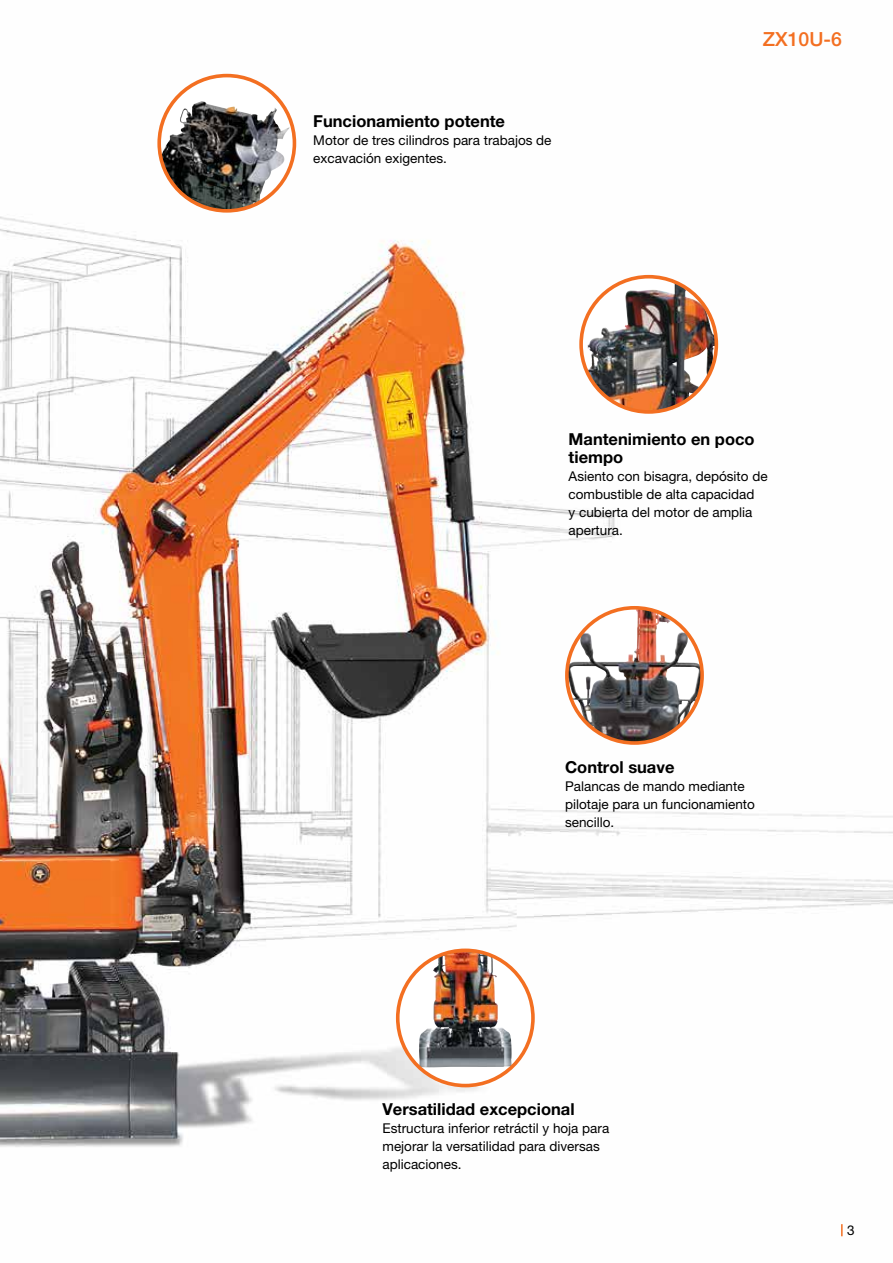
<style>
.page{position:relative;width:893px;height:1263px;background:#fff}
.page>*{position:absolute;margin:0;border:0;box-sizing:border-box;transform-origin:0 0}
.t1{font:500 19.5px "Helvetica Neue LT Pro";color:#f36f21}
.t2{font:700 16.5px/18px "Helvetica Neue LT Pro";color:#000}
.t3{font:13.5px/18px "Helvetica Neue LT Pro";color:#000}
</style>
<div class="page">
<img style="left:0;top:73px;width:893px;height:1164px">
<svg style="left:841px;top:1224px;width:2px;height:12px"></svg>
<div style="left:159px;top:76px;width:135px;height:135px;background:#fff;border-radius:50%"></div>
<img style="left:161px;top:101px;width:129px;height:110px">
<div style="left:157px;top:74px;width:139px;height:139px;border:4px solid #f36f21;border-radius:50%"></div>
<div style="left:398px;top:950px;width:135px;height:135px;background:#fff;border-radius:50%"></div>
<img style="left:419px;top:954px;width:93px;height:113px">
<div style="left:396px;top:948px;width:139px;height:139px;border:4px solid #f36f21;border-radius:50%"></div>
<svg style="left:581px;top:277px;width:135px;height:135px"></svg>
<img style="left:588px;top:290px;width:125px;height:122px">
<div style="left:579px;top:275px;width:139px;height:139px;border:4px solid #f36f21;border-radius:50%"></div>
<img style="left:567px;top:609px;width:135px;height:134px">
<div style="left:565px;top:606px;width:139px;height:139px;border:4px solid #f36f21;border-radius:50%"></div>
<p class="t2" style="left:313px;top:112px;width:193px">Funcionamiento potente</p>
<p class="t3" style="left:313px;top:131px;width:240px">Motor de tres cilindros para trabajos de excavación exigentes.</p>
<h1 class="t1" style="left:763px;top:27px;width:81px">ZX10U-6</h1>
<p class="t2" style="left:569px;top:430px;width:188px">Mantenimiento en poco tiempo</p>
<p class="t3" style="left:569px;top:467px;width:201px">Asiento con bisagra, depósito de combustible de alta capacidad<br>y cubierta del motor de amplia apertura.</p>
<p class="t2" style="left:565px;top:757px;width:111px">Control suave</p>
<p class="t3" style="left:565px;top:776px;width:191px">Palancas de mando mediante pilotaje para un funcionamiento sencillo.</p>
<p class="t2" style="left:382px;top:1100px;width:194px">Versatilidad excepcional</p>
<p class="t3" style="left:382px;top:1119px;width:228px">Estructura inferior retráctil y hoja para mejorar la versatilidad para diversas aplicaciones.</p>
<p class="t3" style="left:847px;top:1221px;width:9px">3</p>
</div>
